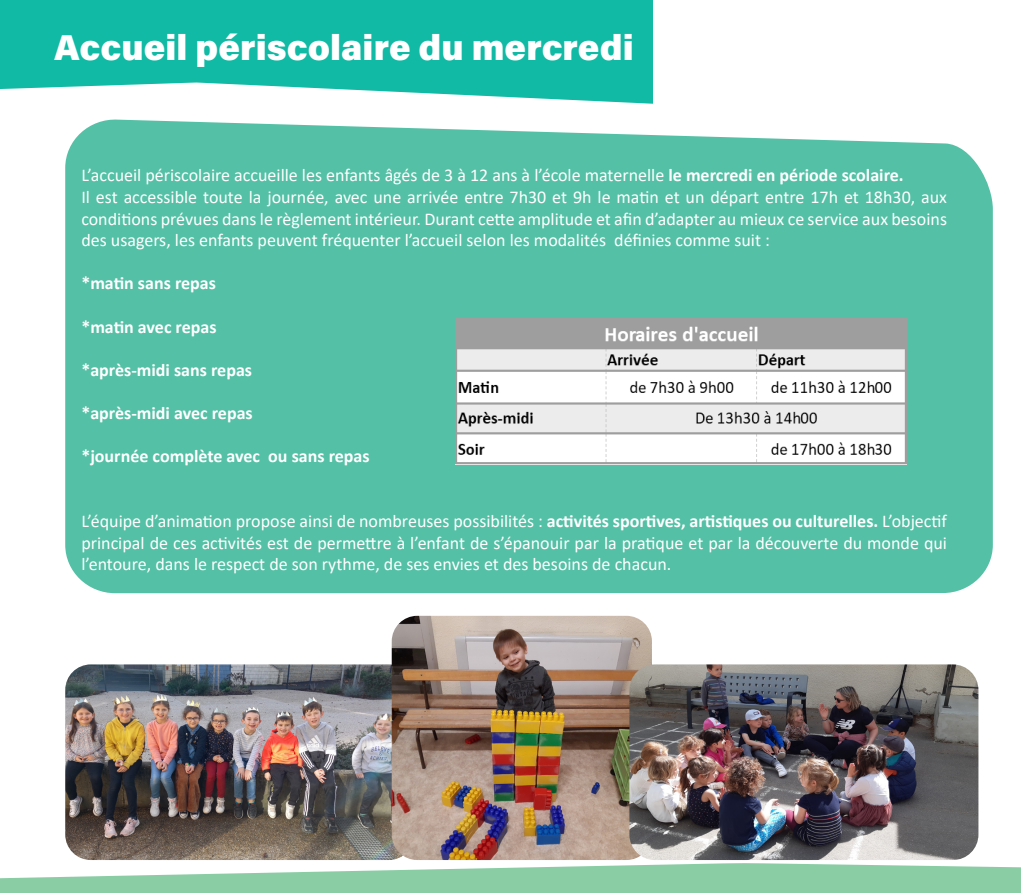
<style>
.page{position:relative;width:1021px;height:893px;background:#fff}
.page>*{position:absolute;margin:0;border:0;box-sizing:border-box;transform-origin:0 0}
.t1{font:36px "Acumin Variable Concept";color:#fff}
.t2{font:18px/21.6px "Calibri";color:#fff;text-align:justify}
.t3{font:700 18px "Calibri";color:#fff}
.s1{font-weight:700}
</style>
<div class="page">
<svg style="left:0;top:0;width:653px;height:104px;background:#2ec2af"></svg>
<svg style="left:0;top:863px;width:1020px;height:30px"></svg>
<div style="left:65px;top:119px;width:927px;height:474px;background:#54c0a5"></div>
<img style="left:455px;top:319px;width:451px;height:145px">
<img style="left:65px;top:664px;width:327px;height:196px">
<img style="left:392px;top:616px;width:260px;height:244px">
<img style="left:629px;top:664px;width:349px;height:196px">
<p class="t1" style="left:54px;top:23px;width:581px">Accueil périscolaire du mercredi</p>
<p class="t2" style="left:81px;top:164px;width:823px">L’accueil périscolaire accueille les enfants âgés de 3 à 12 ans à l’école maternelle <span class="s1">le mercredi en période scolaire.</span></p>
<p class="t2" style="left:81px;top:186px;width:867px">Il est accessible toute la journée, avec une arrivée entre 7h30 et 9h le matin et un départ entre 17h et 18h30, aux conditions prévues dans le règlement intérieur. Durant cette amplitude et afin d’adapter au mieux ce service aux besoins des usagers, les enfants peuvent fréquenter l’accueil selon les modalités définies comme suit :</p>
<p class="t3" style="left:81px;top:271px;width:136px">*matin sans repas</p>
<p class="t3" style="left:81px;top:314px;width:137px">*matin avec repas</p>
<p class="t3" style="left:81px;top:357px;width:172px">*après-midi sans repas</p>
<p class="t3" style="left:81px;top:400px;width:173px">*après-midi avec repas</p>
<p class="t3" style="left:81px;top:444px;width:290px">*journée complète avec ou sans repas</p>
<p class="t2" style="left:81px;top:510px;width:867px">L’équipe d’animation propose ainsi de nombreuses possibilités : <span class="s1">activités sportives, artistiques ou culturelles.</span> L’objectif principal de ces activités est de permettre à l’enfant de s’épanouir par la pratique et par la découverte du monde qui l’entoure, dans le respect de son rythme, de ses envies et des besoins de chacun.</p>
</div>
